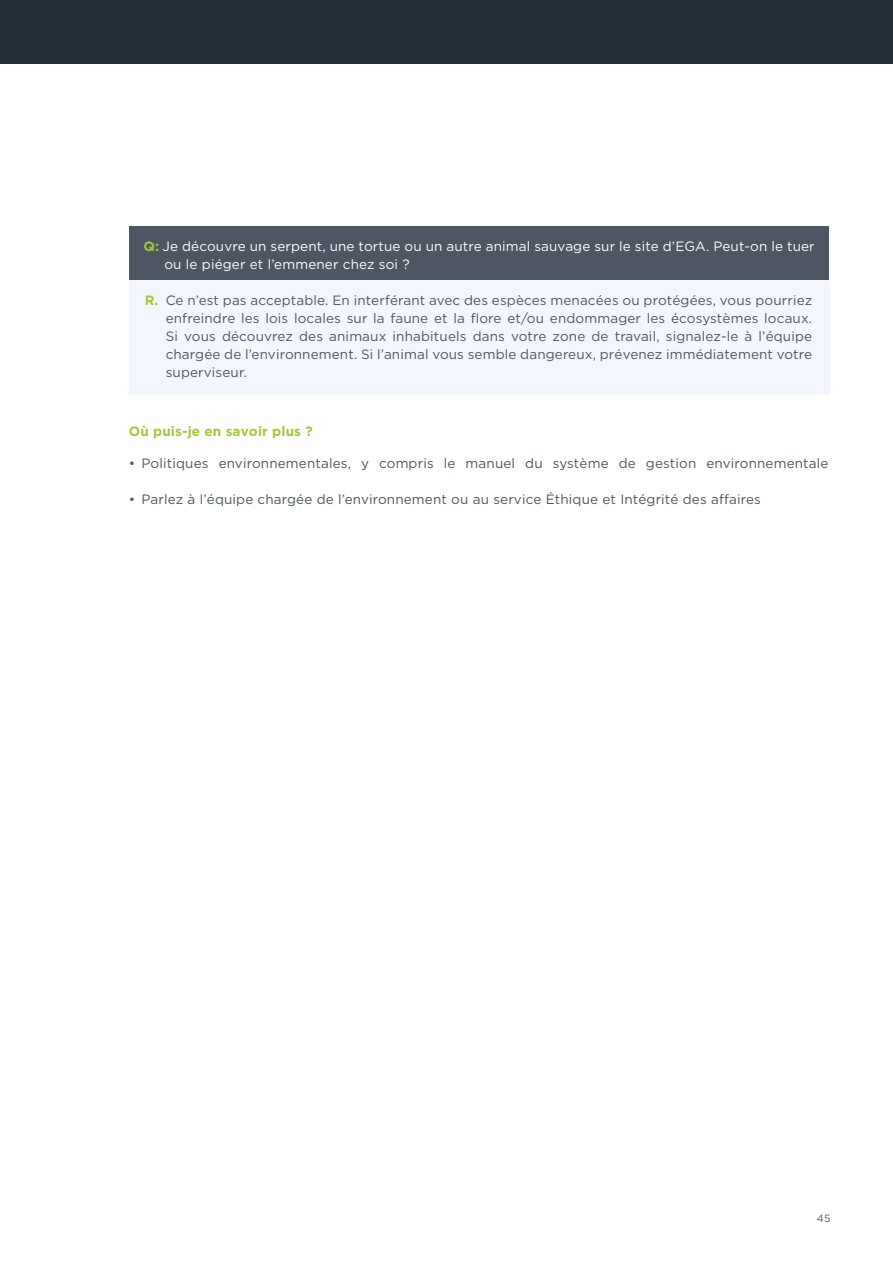
<style>
.page{position:relative;width:893px;height:1263px;background:#fff}
.page>*{position:absolute;margin:0;border:0;box-sizing:border-box;transform-origin:0 0}
.t1{font:13.5px/18px "Gotham";letter-spacing:.01em;color:#4d5662;text-align:justify}
.t2{font:13.5px/18px "Gotham";letter-spacing:.01em;color:#fff}
.t3{font:700 13.5px "Gotham";letter-spacing:.01em;color:#a2c73a}
.t4{font:10.5px "Gotham";color:#4d5662}
.s1{font-weight:700;color:#a2c73a}
.s2{color:#4d5662}
</style>
<div class="page">
<div style="left:129px;top:226px;width:699px;height:60px;background:#4d5662"></div>
<div style="left:129px;top:280px;width:701px;height:115px;background:#f3f7fd"></div>
<div style="left:0;top:0;width:893px;height:64px;background:#25303b"></div>
<p class="t2" style="left:164px;top:237px;width:652px;text-indent:-21px"><span class="s1">Q:</span><span class="s2">.</span>Je découvre un serpent, une tortue ou un autre animal sauvage sur le site d’EGA. Peut-on le tuer ou le piéger et l’emmener chez soi ?</p>
<p class="t1" style="left:166px;top:291px;width:648px;text-indent:-21px"><span class="s1">R.</span> Ce n’est pas acceptable. En interférant avec des espèces menacées ou protégées, vous pourriez enfreindre les lois locales sur la faune et la flore et/ou endommager les écosystèmes locaux.<br>Si vous découvrez des animaux inhabituels dans votre zone de travail, signalez-le à l’équipe chargée de l’environnement. Si l’animal vous semble dangereux, prévenez immédiatement votre superviseur.</p>
<p class="t3" style="left:129px;top:423px;width:185px">Où puis-je en savoir plus ?</p>
<p class="t1" style="left:129px;top:454px;width:701px">• Politiques environnementales, y compris le manuel du système de gestion environnementale</p>
<p class="t1" style="left:129px;top:490px;width:633px">• Parlez à l’équipe chargée de l’environnement ou au service Éthique et Intégrité des affaires</p>
<p class="t4" style="left:817px;top:1213px;width:15px">45</p>
</div>
